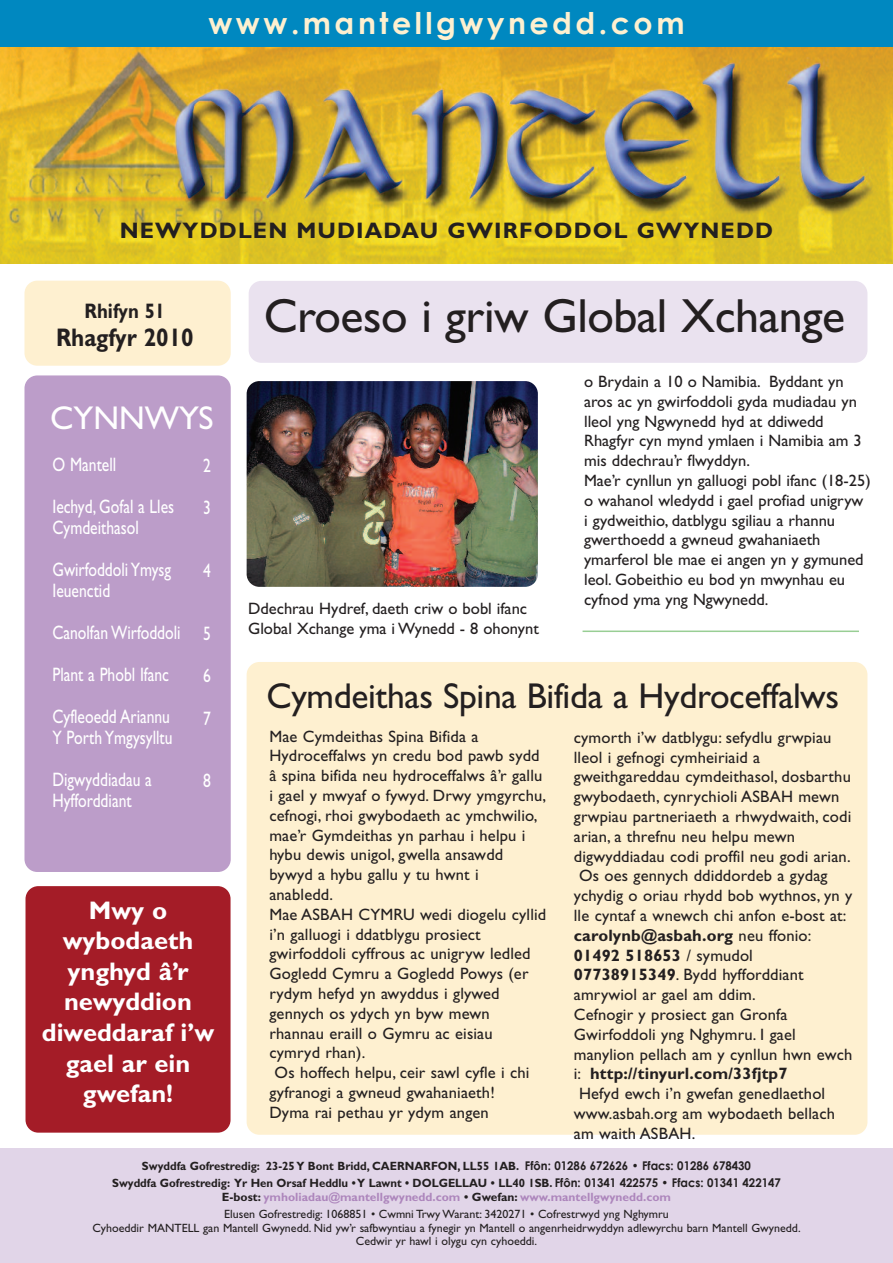
<style>
.page{position:relative;width:893px;height:1263px;background:#fff}
.page>*{position:absolute;margin:0;border:0;box-sizing:border-box;transform-origin:0 0}
.t1{font:48px "Gill Sans";letter-spacing:-.01em;color:#231f20}
.t2{font:36px "Gill Sans";letter-spacing:-.01em;color:#231f20}
.t3{font:33px "Gill Sans";color:#fff}
.t4{font:700 30px "Century Gothic";letter-spacing:.12em;color:#fef0d0}
.t5{font:700 25.5px/30.6px "Gill Sans";color:#fff;text-align:center}
.t6{font:700 25.5px "Gill Sans";color:#231f20;scale:.89 1}
.t7{font:700 22.5px "Gill Sans";letter-spacing:.05em;color:#231f20}
.t8{font:700 21px "Gill Sans";color:#231f20;scale:.89 1}
.t9{font:19.5px/42px "Gill Sans";color:#fff;scale:.8 1}
.t10{font:16.5px/19.8px "Gill Sans";letter-spacing:.01em;color:#231f20}
.t11{font:700 16.5px "Gill Sans";letter-spacing:.01em;color:#231f20}
.t12{font:12px/17.7px "Gill Sans";color:#231f20}
.t13{font:700 12px/16.8px "Gill Sans";color:#231f20;text-align:center;scale:.95 1}
.s1{font-weight:400}
.s2{font-weight:700}
.s3{font-family:"Century Gothic"}
.s4{font-weight:700;color:#ad86bc}
</style>
<div class="page">
<div style="left:247px;top:662px;width:620px;height:473px;background:#fef0d0;border-radius:13px"></div>
<img style="left:0;top:47px;width:893px;height:217px">
<div style="left:249px;top:281px;width:618px;height:82px;background:#eae2ef;border-radius:13px"></div>
<div style="left:24px;top:375px;width:207px;height:497px;background:#bc9dc9;border-radius:13px"></div>
<div style="left:24px;top:281px;width:207px;height:85px;background:#fef0d0;border-radius:13px"></div>
<div style="left:0;top:1148px;width:893px;height:115px;background:#e1d5e8"></div>
<div style="left:26px;top:886px;width:205px;height:247px;background:#a41c27;border-radius:13px"></div>
<div style="left:0;top:0;width:893px;height:47px;background:#0088c0"></div>
<hr style="left:583px;top:630px;width:276px;height:2px;background:#98ce94">
<img style="left:247px;top:381px;width:291px;height:206px;border-radius:13px">
<h3 class="t4" style="left:208px;top:4px;width:478px">www.mantellgwynedd.com</h3>
<h3 class="t7" style="left:120px;top:222px;width:655px">NEWYDDLEN MUDIADAU GWIRFODDOL GWYNEDD</h3>
<p class="t8" style="left:85px;top:303px;width:92px">Rhifyn 51</p>
<h3 class="t6" style="left:56px;top:328px;width:156px">Rhagfyr 2010</h3>
<h3 class="t3" style="left:50px;top:405px;width:165px">CYNNWYS</h3>
<p class="t9" style="left:52px;top:445px;width:154px">O Mantell<br>Iechyd, Gofal a Lles</p>
<p class="t9" style="left:52px;top:508px;width:150px">Cymdeithasol<br>Gwirfoddoli Ymysg</p>
<p class="t9" style="left:52px;top:571px;width:162px">Ieuenctid<br>Canolfan Wirfoddoli<br>Plant a Phobl Ifanc<br>Cyfleoedd Ariannu</p>
<p class="t9" style="left:52px;top:718px;width:152px">Y Porth Ymgysylltu<br>Digwyddiadau a</p>
<p class="t9" style="left:52px;top:781px;width:101px">Hyfforddiant</p>
<p class="t9" style="left:203px;top:446px;width:11px">2<br>3</p>
<p class="t9" style="left:203px;top:551px;width:11px">4</p>
<p class="t9" style="left:203px;top:614px;width:11px">5<br>6</p>
<p class="t9" style="left:203px;top:700px;width:11px">7</p>
<p class="t9" style="left:203px;top:761px;width:11px">8</p>
<h3 class="t5" style="left:42px;top:897px;width:174px">Mwy o wybodaeth ynghyd â’r newyddion diweddaraf i’w gael ar ein gwefan!</h3>
<h1 class="t1" style="left:264px;top:298px;width:583px">Croeso i griw Global Xchange</h1>
<p class="t10" style="left:248px;top:600px;width:292px">Ddechrau Hydref, daeth criw o bobl ifanc<br>Global Xchange yma i Wynedd - 8 ohonynt</p>
<p class="t10" style="left:584px;top:373px;width:288px">o Brydain a 10 o Namibia. Byddant yn aros ac yn gwirfoddoli gyda mudiadau yn lleol yng Ngwynedd hyd at ddiwedd Rhagfyr cyn mynd ymlaen i Namibia am 3 mis ddechrau’r flwyddyn.<br>Mae’r cynllun yn galluogi pobl ifanc (18-25) o wahanol wledydd i gael profiad unigryw i gydweithio, datblygu sgiliau a rhannu gwerthoedd a gwneud gwahaniaeth ymarferol ble mae ei angen yn y gymuned leol. Gobeithio eu bod yn mwynhau eu cyfnod yma yng Ngwynedd.</p>
<h2 class="t2" style="left:267px;top:682px;width:574px">Cymdeithas Spina Bifida a Hydroceffalws</h2>
<p class="t10" style="left:269px;top:728px;width:211px">Mae Cymdeithas Spina Bifida a</p>
<p class="t10" style="left:269px;top:747px;width:272px">Hydroceffalws yn credu bod pawb sydd</p>
<p class="t10" style="left:269px;top:767px;width:275px">â spina bifida neu hydroceffalws â’r gallu</p>
<p class="t10" style="left:269px;top:787px;width:278px">i gael y mwyaf o fywyd. Drwy ymgyrchu,</p>
<p class="t10" style="left:269px;top:807px;width:270px">cefnogi, rhoi gwybodaeth ac ymchwilio,</p>
<p class="t10" style="left:269px;top:827px;width:258px">mae’r Gymdeithas yn parhau i helpu i</p>
<p class="t10" style="left:269px;top:846px;width:235px">hybu dewis unigol, gwella ansawdd</p>
<p class="t10" style="left:269px;top:866px;width:211px">bywyd a hybu gallu y tu hwnt i</p>
<p class="t10" style="left:269px;top:886px;width:65px">anabledd.</p>
<p class="t10" style="left:269px;top:906px;width:278px">Mae ASBAH CYMRU wedi diogelu cyllid</p>
<p class="t10" style="left:269px;top:926px;width:213px">i’n galluogi i ddatblygu prosiect</p>
<p class="t10" style="left:269px;top:945px;width:263px">gwirfoddoli cyffrous ac unigryw ledled</p>
<p class="t10" style="left:269px;top:965px;width:261px">Gogledd Cymru a Gogledd Powys (er</p>
<p class="t10" style="left:269px;top:985px;width:232px">rydym hefyd yn awyddus i glywed</p>
<p class="t10" style="left:269px;top:1005px;width:222px">gennych os ydych yn byw mewn</p>
<p class="t10" style="left:269px;top:1025px;width:225px">rhannau eraill o Gymru ac eisiau</p>
<p class="t10" style="left:269px;top:1044px;width:97px">cymryd rhan).</p>
<p class="t10" style="left:275px;top:1064px;width:256px">Os hoffech helpu, ceir sawl cyfle i chi</p>
<p class="t10" style="left:269px;top:1084px;width:227px">gyfranogi a gwneud gwahaniaeth!</p>
<p class="t10" style="left:269px;top:1104px;width:221px">Dyma rai pethau yr ydym angen</p>
<p class="t10" style="left:574px;top:729px;width:259px">cymorth i’w datblygu: sefydlu grwpiau</p>
<p class="t10" style="left:574px;top:749px;width:188px">lleol i gefnogi cymheiriaid a</p>
<p class="t10" style="left:574px;top:768px;width:279px">gweithgareddau cymdeithasol, dosbarthu</p>
<p class="t10" style="left:574px;top:788px;width:267px">gwybodaeth, cynrychioli ASBAH mewn</p>
<p class="t10" style="left:574px;top:808px;width:279px">grwpiau partneriaeth a rhwydwaith, codi</p>
<p class="t10" style="left:574px;top:828px;width:223px">arian, a threfnu neu helpu mewn</p>
<p class="t10" style="left:574px;top:848px;width:278px">digwyddiadau codi proffil neu godi arian.</p>
<p class="t10" style="left:579px;top:867px;width:250px">Os oes gennych ddiddordeb a gydag</p>
<p class="t10" style="left:574px;top:887px;width:280px">ychydig o oriau rhydd bob wythnos, yn y</p>
<p class="t10" style="left:574px;top:907px;width:274px">lle cyntaf a wnewch chi anfon e-bost at:</p>
<p class="t11" style="left:574px;top:929px;width:239px">carolynb@asbah.org <span class="s1">neu ffonio:</span></p>
<p class="t11" style="left:574px;top:949px;width:181px">01492 518653 <span class="s1">/ symudol</span></p>
<p class="t10" style="left:574px;top:966px;width:231px"><span class="s2">07738915349</span>. Bydd hyfforddiant</p>
<p class="t10" style="left:574px;top:986px;width:183px">amrywiol ar gael am ddim.</p>
<p class="t10" style="left:574px;top:1006px;width:215px">Cefnogir y prosiect gan Gronfa</p>
<p class="t10" style="left:574px;top:1026px;width:223px">Gwirfoddoli yng Nghymru. I gael</p>
<p class="t10" style="left:574px;top:1046px;width:280px">manylion pellach am y cynllun hwn ewch</p>
<p class="t11" style="left:574px;top:1067px;width:215px"><span class="s1">i:</span> http://tinyurl.com/33fjtp7</p>
<p class="t10" style="left:579px;top:1085px;width:248px">Hefyd ewch i’n gwefan genedlaethol</p>
<p class="t10" style="left:574px;top:1105px;width:263px">www.asbah.org am wybodaeth bellach</p>
<p class="t10" style="left:574px;top:1125px;width:123px">am waith ASBAH.</p>
<p class="t13" style="left:112px;top:1158px;width:705px">Swyddfa Gofrestredig: 23-25Y Bont Bridd, CAERNARFON, LL55 1AB. <span class="s3">Ffôn: 01286 672626 • Ffacs: 01286 678430<br></span>Swyddfa Gofrestredig: Yr Hen Orsaf Heddlu •Y Lawnt • DOLGELLAU • LL40 1SB. <span class="s3">Ffôn: 01341 422575 • Ffacs: 01341 422147</span></p>
<p class="t12" style="left:222px;top:1189px;width:450px"><span class="s2">E-bost:</span> <span class="s4">ymholiadau@mantellgwynedd.com</span> <span class="s2">• Gwefan:</span> <span class="s4">www.mantellgwynedd.com<br></span>Elusen Gofrestredig: 1068851 • Cwmni Trwy Warant: 3420271 • Cofrestrwyd yng Nghymru</p>
<p class="t12" style="left:92px;top:1222px;width:710px;line-height:13.5px;text-align:center">Cyhoeddir MANTELL gan Mantell Gwynedd. Nid yw’r safbwyntiau a fynegir yn Mantell o angenrheidrwyddyn adlewyrchu barn Mantell Gwynedd.<br>Cedwir yr hawl i olygu cyn cyhoeddi.</p>
</div>
